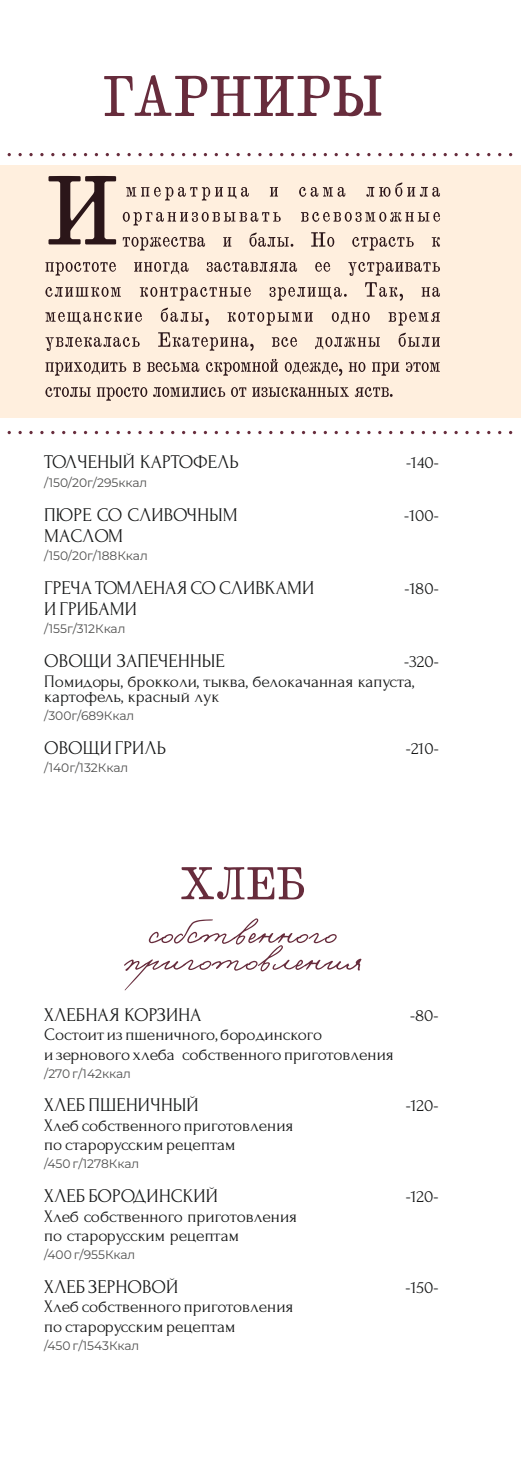
<style>
.page{position:relative;width:521px;height:1474px;background:#fff}
.page>*{position:absolute;margin:0;border:0;box-sizing:border-box;transform-origin:0 0}
.t1{font:19.25px "Forum";color:#151616}
.t2{font:17.5px/19.2px "Forum";color:#151616}
.t3{font:12.25px "Montserrat";color:#4e4e4d}
</style>
<div class="page">
<div style="left:0;top:165px;width:520px;height:253px;background:#ffefde"></div>
<svg style="left:18px;top:153px;width:4px;height:3px"></svg>
<svg style="left:29px;top:153px;width:4px;height:3px"></svg>
<svg style="left:40px;top:153px;width:4px;height:3px"></svg>
<svg style="left:127px;top:153px;width:4px;height:3px"></svg>
<svg style="left:138px;top:153px;width:4px;height:3px"></svg>
<svg style="left:149px;top:153px;width:4px;height:3px"></svg>
<svg style="left:236px;top:153px;width:4px;height:3px"></svg>
<svg style="left:247px;top:153px;width:4px;height:3px"></svg>
<svg style="left:258px;top:153px;width:4px;height:3px"></svg>
<svg style="left:345px;top:153px;width:4px;height:3px"></svg>
<svg style="left:356px;top:153px;width:4px;height:3px"></svg>
<svg style="left:443px;top:153px;width:4px;height:3px"></svg>
<svg style="left:454px;top:153px;width:4px;height:3px"></svg>
<svg style="left:465px;top:153px;width:4px;height:3px"></svg>
<svg style="left:18px;top:431px;width:4px;height:3px"></svg>
<svg style="left:29px;top:431px;width:4px;height:3px"></svg>
<svg style="left:40px;top:431px;width:4px;height:3px"></svg>
<svg style="left:127px;top:431px;width:4px;height:3px"></svg>
<svg style="left:138px;top:431px;width:4px;height:3px"></svg>
<svg style="left:149px;top:431px;width:4px;height:3px"></svg>
<svg style="left:236px;top:431px;width:4px;height:3px"></svg>
<svg style="left:247px;top:431px;width:4px;height:3px"></svg>
<svg style="left:258px;top:431px;width:4px;height:3px"></svg>
<svg style="left:345px;top:431px;width:4px;height:3px"></svg>
<svg style="left:356px;top:431px;width:4px;height:3px"></svg>
<svg style="left:443px;top:431px;width:4px;height:3px"></svg>
<svg style="left:454px;top:431px;width:4px;height:3px"></svg>
<svg style="left:465px;top:431px;width:4px;height:3px"></svg>
<svg style="left:104px;top:75px;width:277px;height:41px"></svg>
<svg style="left:181px;top:866px;width:123px;height:33px"></svg>
<svg style="left:124px;top:918px;width:237px;height:72px"></svg>
<svg style="left:48px;top:176px;width:68px;height:68px"></svg>
<svg style="left:126px;top:187px;width:123px;height:13px"></svg>
<svg style="left:270px;top:187px;width:8px;height:9px"></svg>
<svg style="left:299px;top:187px;width:46px;height:10px"></svg>
<svg style="left:366px;top:182px;width:74px;height:15px"></svg>
<svg style="left:123px;top:212px;width:158px;height:13px"></svg>
<svg style="left:301px;top:212px;width:139px;height:10px"></svg>
<svg style="left:123px;top:237px;width:82px;height:14px"></svg>
<svg style="left:223px;top:237px;width:8px;height:10px"></svg>
<svg style="left:249px;top:232px;width:44px;height:15px"></svg>
<svg style="left:311px;top:232px;width:23px;height:15px"></svg>
<svg style="left:352px;top:237px;width:62px;height:14px"></svg>
<svg style="left:432px;top:237px;width:8px;height:10px"></svg>
<svg style="left:45px;top:262px;width:71px;height:14px"></svg>
<svg style="left:134px;top:262px;width:54px;height:12px"></svg>
<svg style="left:207px;top:262px;width:90px;height:10px"></svg>
<svg style="left:315px;top:262px;width:15px;height:10px"></svg>
<svg style="left:348px;top:262px;width:92px;height:14px"></svg>
<svg style="left:45px;top:287px;width:76px;height:10px"></svg>
<svg style="left:140px;top:287px;width:111px;height:14px"></svg>
<svg style="left:269px;top:287px;width:78px;height:14px"></svg>
<svg style="left:365px;top:282px;width:38px;height:18px"></svg>
<svg style="left:422px;top:287px;width:18px;height:10px"></svg>
<svg style="left:45px;top:312px;width:97px;height:12px"></svg>
<svg style="left:161px;top:308px;width:48px;height:17px"></svg>
<svg style="left:227px;top:312px;width:86px;height:14px"></svg>
<svg style="left:332px;top:312px;width:38px;height:12px"></svg>
<svg style="left:388px;top:312px;width:52px;height:14px"></svg>
<svg style="left:46px;top:337px;width:94px;height:14px"></svg>
<svg style="left:158px;top:332px;width:96px;height:19px"></svg>
<svg style="left:272px;top:337px;width:25px;height:10px"></svg>
<svg style="left:315px;top:337px;width:65px;height:12px"></svg>
<svg style="left:399px;top:333px;width:41px;height:14px"></svg>
<svg style="left:45px;top:362px;width:81px;height:14px"></svg>
<svg style="left:133px;top:362px;width:7px;height:10px"></svg>
<svg style="left:147px;top:362px;width:52px;height:10px"></svg>
<svg style="left:206px;top:359px;width:72px;height:17px"></svg>
<svg style="left:285px;top:362px;width:57px;height:14px"></svg>
<svg style="left:349px;top:362px;width:16px;height:10px"></svg>
<svg style="left:372px;top:362px;width:27px;height:14px"></svg>
<svg style="left:406px;top:362px;width:34px;height:10px"></svg>
<svg style="left:45px;top:387px;width:46px;height:10px"></svg>
<svg style="left:97px;top:387px;width:50px;height:14px"></svg>
<svg style="left:153px;top:387px;width:72px;height:10px"></svg>
<svg style="left:231px;top:387px;width:15px;height:10px"></svg>
<svg style="left:252px;top:387px;width:97px;height:10px"></svg>
<svg style="left:355px;top:387px;width:38px;height:10px"></svg>
<p class="t1" style="left:44px;top:452px;width:196px">ТОЛЧЕНЫЙ КАРТОФЕЛЬ</p>
<p class="t2" style="left:406px;top:453px;width:34px">-140-</p>
<p class="t3" style="left:44px;top:475px;width:105px">/150/20г/295ккал</p>
<p class="t1" style="left:44px;top:504px;width:195px">ПЮРЕ СО СЛИВОЧНЫМ</p>
<p class="t2" style="left:404px;top:505px;width:36px">-100-</p>
<p class="t1" style="left:44px;top:525px;width:80px">МАСЛОМ</p>
<p class="t3" style="left:44px;top:548px;width:105px">/150/20г/188Ккал</p>
<p class="t1" style="left:44px;top:577px;width:271px">ГРЕЧА ТОМЛЕНАЯ СО СЛИВКАМИ</p>
<p class="t2" style="left:405px;top:579px;width:36px">-180-</p>
<p class="t1" style="left:44px;top:598px;width:94px">И ГРИБАМИ</p>
<p class="t3" style="left:44px;top:621px;width:83px">/155г/312Ккал</p>
<p class="t1" style="left:44px;top:650px;width:182px">ОВОЩИ ЗАПЕЧЕННЫЕ</p>
<p class="t2" style="left:44px;top:652px;width:396px;line-height:19.8px;text-indent:360px">-320-<br>Помидоры, брокколи, тыква, белокачанная капуста,</p>
<p class="t2" style="left:44px;top:687px;width:177px">картофель, красный лук</p>
<p class="t3" style="left:44px;top:708px;width:91px">/300г/689Ккал</p>
<p class="t1" style="left:44px;top:737px;width:124px">ОВОЩИ ГРИЛЬ</p>
<p class="t2" style="left:406px;top:739px;width:34px">-210-</p>
<p class="t3" style="left:44px;top:760px;width:85px">/140г/132Ккал</p>
<p class="t1" style="left:44px;top:1004px;width:159px">ХЛЕБНАЯ КОРЗИНА</p>
<p class="t2" style="left:410px;top:1005px;width:30px">-80-</p>
<p class="t2" style="left:44px;top:1025px;width:351px">Состоит из пшеничного, бородинского<br>и зернового хлеба собственного приготовления</p>
<p class="t3" style="left:44px;top:1065px;width:88px">/270 г/142ккал</p>
<p class="t1" style="left:44px;top:1094px;width:156px">ХЛЕБ ПШЕНИЧНЫЙ</p>
<p class="t2" style="left:406px;top:1096px;width:34px">-120-</p>
<p class="t2" style="left:44px;top:1116px;width:251px">Хлеб собственного приготовления по старорусским рецептам</p>
<p class="t3" style="left:44px;top:1156px;width:97px">/450 г/1278Ккал</p>
<p class="t1" style="left:44px;top:1185px;width:175px">ХЛЕБ БОРОДИНСКИЙ</p>
<p class="t2" style="left:406px;top:1186px;width:34px">-120-</p>
<p class="t2" style="left:44px;top:1206px;width:254px">Хлеб собственного приготовления по старорусским рецептам</p>
<p class="t3" style="left:44px;top:1246px;width:93px">/400 г/955Ккал</p>
<p class="t1" style="left:44px;top:1275px;width:136px">ХЛЕБ ЗЕРНОВОЙ</p>
<p class="t2" style="left:405px;top:1277px;width:35px">-150-</p>
<p class="t2" style="left:44px;top:1297px;width:251px">Хлеб собственного приготовления по старорусским рецептам</p>
<p class="t3" style="left:44px;top:1337px;width:97px">/450 г/1543Ккал</p>
</div>
